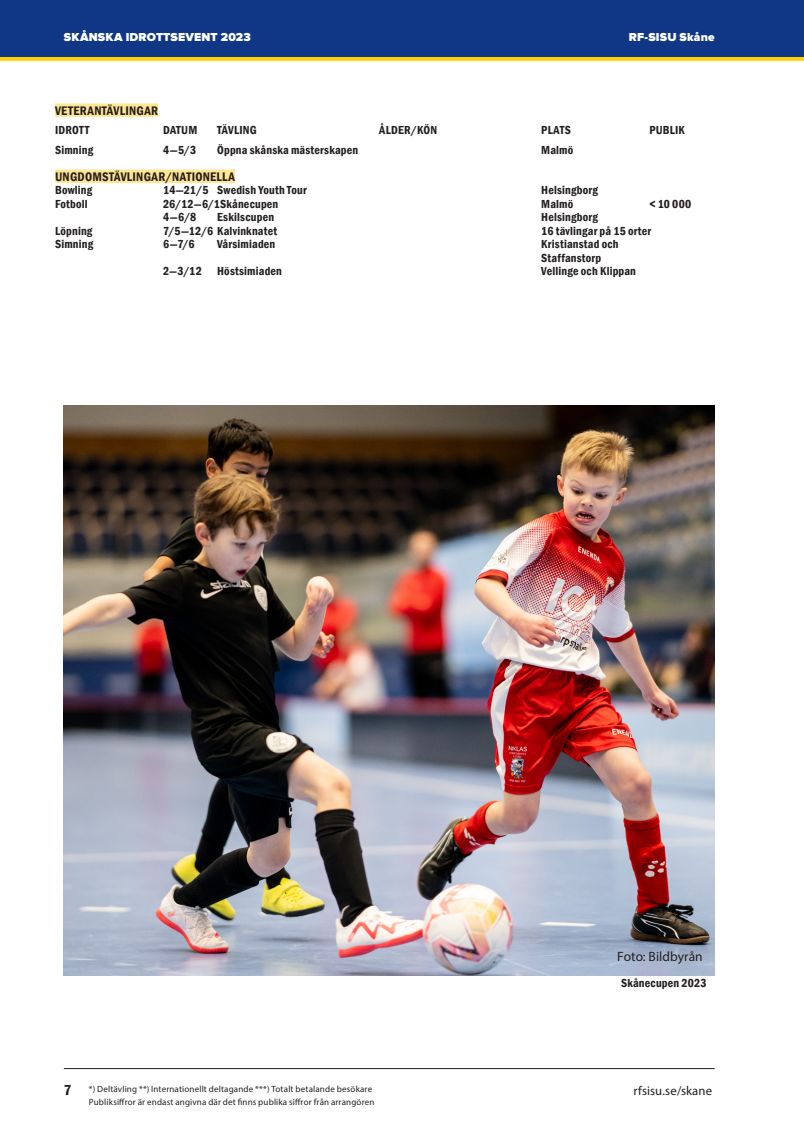
<style>
.page{position:relative;width:804px;height:1136px;background:#fff}
.page>*{position:absolute;margin:0;border:0;box-sizing:border-box;transform-origin:0 0}
.t1{font:600 condensed 15px "Franklin Gothic";color:#231f20}
.t2{font:13.5px "Myriad Pro";color:#231f20}
.t3{font:600 condensed 12.75px "Franklin Gothic";letter-spacing:.02em;color:#231f20}
.t4{font:12.75px "Myriad Pro";letter-spacing:.005em;color:#231f20}
.Brödtext{font:600 condensed 12px "Franklin Gothic";letter-spacing:.015em;color:#231f20}
.t5{font:900 12px "Proxima Nova";letter-spacing:.015em;color:#fff}
.t6{font:9px/13.5px "Myriad Pro";letter-spacing:.02em;color:#231f20}
</style>
<div class="page">
<hr style="left:64px;top:1068px;width:650px;height:1px;background:#231f20">
<div style="left:0;top:56px;width:804px;height:5px;background:#fed105"></div>
<div style="left:0;top:0;width:804px;height:56px;background:#103785"></div>
<div style="left:55px;top:103px;width:103px;height:14px;background:#ffe694"></div>
<div style="left:55px;top:169px;width:180px;height:14px;background:#ffe694"></div>
<img style="left:64px;top:405px;width:650px;height:570px">
<p class="t5" style="left:64px;top:31px;width:188px">SKÅNSKA IDROTTSEVENT 2023</p>
<p class="t5" style="left:629px;top:31px;width:87px">RF-SISU Skåne</p>
<p class="t3" style="left:55px;top:102px;width:105px">VETERANTÄVLINGAR</p>
<p class="Brödtext" style="left:55px;top:122px;width:36px">IDROTT</p>
<p class="Brödtext" style="left:163px;top:122px;width:36px">DATUM</p>
<p class="Brödtext" style="left:217px;top:122px;width:41px">TÄVLING</p>
<p class="Brödtext" style="left:379px;top:122px;width:60px">ÅLDER/KÖN</p>
<p class="Brödtext" style="left:541px;top:122px;width:31px">PLATS</p>
<p class="Brödtext" style="left:649px;top:122px;width:37px">PUBLIK</p>
<p class="Brödtext" style="left:55px;top:142px;width:40px">Simning</p>
<p class="Brödtext" style="left:163px;top:142px;width:35px">4—5/3</p>
<p class="Brödtext" style="left:217px;top:142px;width:142px">Öppna skånska mästerskapen</p>
<p class="Brödtext" style="left:541px;top:142px;width:34px">Malmö</p>
<p class="t3" style="left:55px;top:168px;width:181px">UNGDOMSTÄVLINGAR/NATIONELLA</p>
<p class="Brödtext" style="left:55px;top:182px;width:39px">Bowling</p>
<p class="Brödtext" style="left:163px;top:182px;width:145px">14—21/5 Swedish Youth Tour</p>
<p class="Brödtext" style="left:541px;top:182px;width:58px">Helsingborg</p>
<p class="Brödtext" style="left:55px;top:196px;width:34px">Fotboll</p>
<p class="Brödtext" style="left:163px;top:196px;width:117px">26/12—6/1Skånecupen</p>
<p class="Brödtext" style="left:541px;top:196px;width:34px">Malmö</p>
<p class="Brödtext" style="left:649px;top:196px;width:43px">&lt; 10 000</p>
<p class="Brödtext" style="left:163px;top:209px;width:35px">4—6/8</p>
<p class="Brödtext" style="left:217px;top:209px;width:58px">Eskilscupen</p>
<p class="Brödtext" style="left:541px;top:209px;width:58px">Helsingborg</p>
<p class="Brödtext" style="left:55px;top:223px;width:39px">Löpning</p>
<p class="Brödtext" style="left:163px;top:223px;width:115px">7/5—12/6 Kalvinknatet</p>
<p class="Brödtext" style="left:541px;top:223px;width:111px">16 tävlingar på 15 orter</p>
<p class="Brödtext" style="left:55px;top:236px;width:40px">Simning</p>
<p class="Brödtext" style="left:163px;top:236px;width:33px">6—7/6</p>
<p class="Brödtext" style="left:217px;top:236px;width:60px">Vårsimiaden</p>
<p class="Brödtext" style="left:541px;top:236px;width:79px">Kristianstad och</p>
<p class="Brödtext" style="left:541px;top:250px;width:61px">Staffanstorp</p>
<p class="Brödtext" style="left:163px;top:263px;width:40px">2—3/12</p>
<p class="Brödtext" style="left:217px;top:263px;width:66px">Höstsimiaden</p>
<p class="Brödtext" style="left:541px;top:263px;width:96px">Vellinge och Klippan</p>
<p class="t2" style="left:617px;top:948px;width:87px">Foto: Bildbyrån</p>
<p class="Brödtext" style="left:621px;top:974px;width:87px">Skånecupen 2023</p>
<p class="t6" style="left:89px;top:1081px;width:287px">*) Deltävling **) Internationellt deltagande ***) Totalt betalande besökare<br>Publiksiffror är endast angivna där det finns publika siffror från arrangören</p>
<p class="t1" style="left:64px;top:1080px;width:9px">7</p>
<p class="t4" style="left:633px;top:1083px;width:80px">rfsisu.se/skane</p>
</div>
